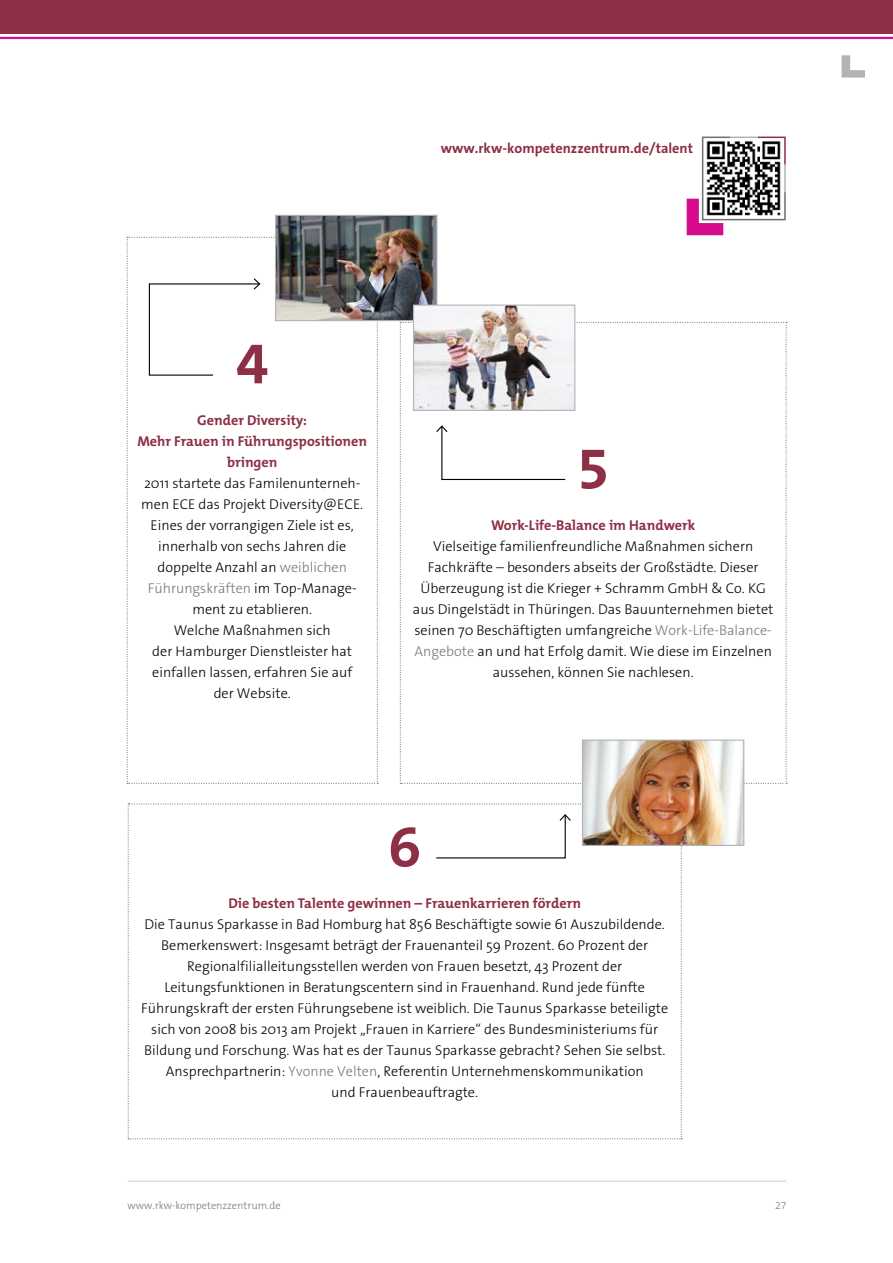
<style>
.page{position:relative;width:893px;height:1263px;background:#fff}
.page>*{position:absolute;margin:0;border:0;box-sizing:border-box;transform-origin:0 0}
.subline_1_1{font:700 59.25px "The Mix B W7";color:#8d2f45}
.copy_blocksatz_9_5pt{font:300 14.25px/21px "The Sans Os F";color:#000;text-align:center}
.subline_1_1-2{font:700 14.25px/21px "The Mix B W7";color:#8d2f45;text-align:center}
.copy_blocksatz_9_5pt-2{font:700 14.25px "The Sans Os F";color:#8d2f45}
.t1{font:300 10.5px "The Mix B W3";color:#77787b}
.s1{color:#77787b}
</style>
<div class="page">
<hr style="left:128px;top:1180px;width:659px;height:2px;background:#cfd1d2">
<svg style="left:842px;top:55px;width:23px;height:23px"></svg>
<div style="left:0;top:0;width:893px;height:34px;background:#8d2f45"></div>
<hr style="left:0;top:37px;width:893px;height:2px;background:#d70b8c">
<svg style="left:127px;top:237px;width:251px;height:547px"></svg>
<svg style="left:687px;top:136px;width:99px;height:99px"></svg>
<img style="left:277px;top:217px;width:158px;height:102px">
<div style="left:275px;top:215px;width:162px;height:106px;border:1px solid #b1b4b6"></div>
<img style="left:415px;top:307px;width:117px;height:15px">
<div style="left:413px;top:305px;width:162px;height:106px;border:1px solid #b1b4b6"></div>
<svg style="left:400px;top:322px;width:387px;height:462px"></svg>
<img style="left:584px;top:741px;width:158px;height:103px">
<div style="left:582px;top:739px;width:162px;height:107px;border:1px solid #b1b4b6"></div>
<svg style="left:128px;top:803px;width:554px;height:336px"></svg>
<p class="copy_blocksatz_9_5pt-2" style="left:441px;top:139px;width:254px">www.rkw-kompetenzzentrum.de/talent</p>
<p class="subline_1_1" style="left:236px;top:325px;width:34px">4</p>
<p class="subline_1_1-2" style="left:137px;top:410px;width:231px">Gender Diversity:<br>Mehr Frauen in Führungspositionen bringen</p>
<p class="copy_blocksatz_9_5pt" style="left:141px;top:473px;width:223px">2011 startete das Familenunterneh&shy;men ECE das Projekt Diversity@ECE.<br>Eines der vorrangigen Ziele ist es, innerhalb von sechs Jahren die doppelte Anzahl an <span class="s1">weiblichen<br>Führungskräften</span> im Top-Manage&shy;ment zu etablieren.<br>Welche Maßnahmen sich<br>der Hamburger Dienstleister hat einfallen lassen, erfahren Sie auf der Website.</p>
<p class="subline_1_1" style="left:577px;top:430px;width:34px">5</p>
<p class="subline_1_1-2" style="left:491px;top:515px;width:206px">Work-Life-Balance im Handwerk</p>
<p class="copy_blocksatz_9_5pt" style="left:413px;top:536px;width:362px">Vielseitige familienfreundliche Maßnahmen sichern Fachkräfte – besonders abseits der Großstädte. Dieser Überzeugung ist die Krieger + Schramm GmbH &amp; Co. KG aus Dingelstädt in Thüringen. Das Bauunternehmen bietet seinen 70 Beschäftigten umfangreiche <span class="s1">Work-Life-Balance-Angebote</span> an und hat Erfolg damit. Wie diese im Einzelnen aussehen, können Sie nachlesen.</p>
<p class="subline_1_1" style="left:388px;top:808px;width:34px">6</p>
<p class="subline_1_1-2" style="left:228px;top:893px;width:354px">Die besten Talente gewinnen – Frauenkarrieren fördern</p>
<p class="copy_blocksatz_9_5pt" style="left:141px;top:914px;width:529px">Die Taunus Sparkasse in Bad Homburg hat 856 Beschäftigte sowie 61 Auszubildende.<br>Bemerkenswert: Insgesamt beträgt der Frauenanteil 59 Prozent. 60 Prozent der Regionalfilialleitungsstellen werden von Frauen besetzt, 43 Prozent der Leitungsfunktionen in Beratungscentern sind in Frauenhand. Rund jede fünfte Führungskraft der ersten Führungsebene ist weiblich. Die Taunus Sparkasse beteiligte sich von 2008 bis 2013 am Projekt „Frauen in Karriere“ des Bundesministeriums für Bildung und Forschung. Was hat es der Taunus Sparkasse gebracht? Sehen Sie selbst.<br>Ansprechpartnerin: <span class="s1">Yvonne Velten</span>, Referentin Unternehmenskommunikation<br>und Frauenbeauftragte.</p>
<p class="t1" style="left:128px;top:1198px;width:155px">www.rkw-kompetenzzentrum.de</p>
<p class="t1" style="left:775px;top:1198px;width:13px">27</p>
</div>
